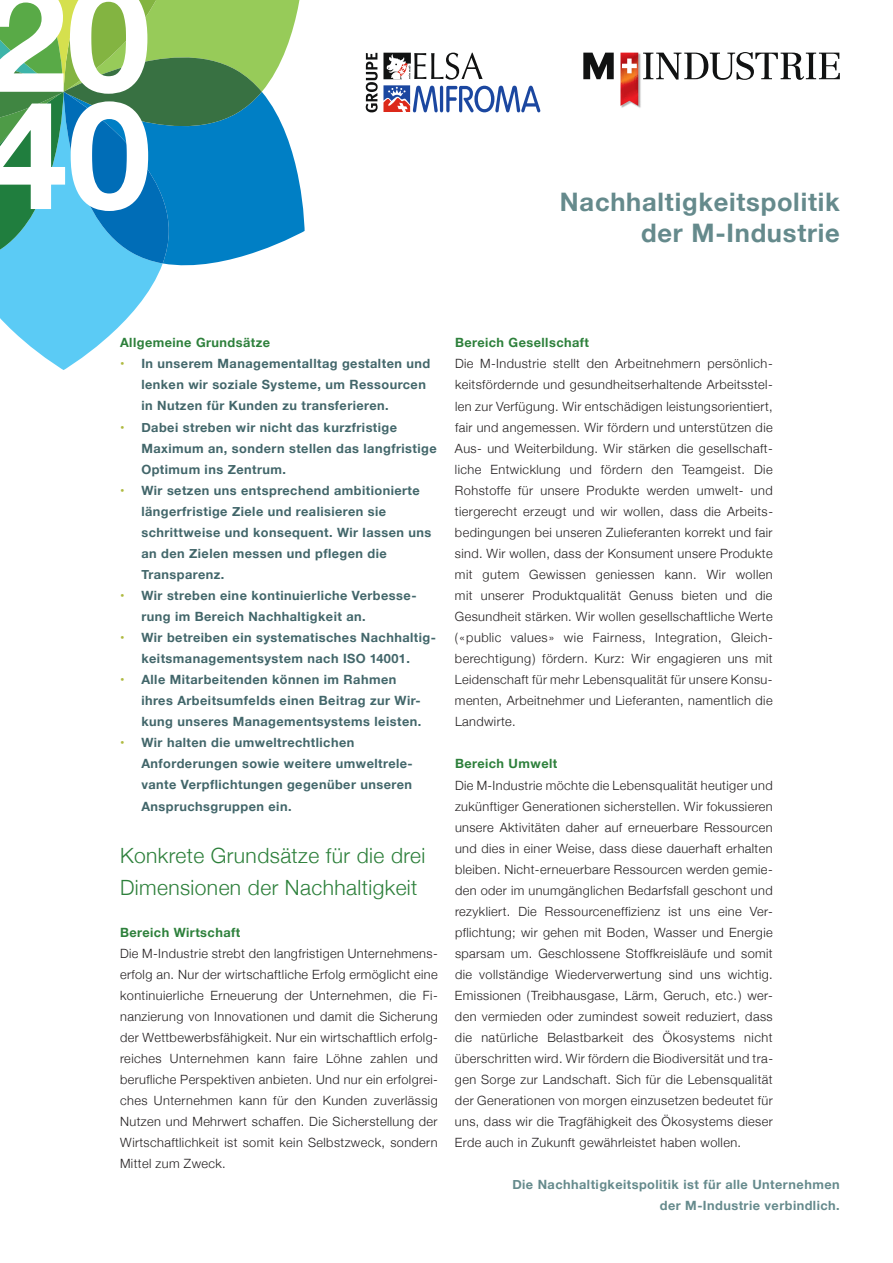
<style>
.page{position:relative;width:893px;height:1263px;background:#fff}
.page>*{position:absolute;margin:0;border:0;box-sizing:border-box;transform-origin:0 0}
.t1{font:700 25.5px/31.5px "Helvetica Neue";letter-spacing:.03em;color:#658a8c;text-align:right}
.t2{font:300 21px/31.5px "Helvetica Neue";letter-spacing:.02em;color:#2d803b}
.t3{font:300 12.75px/21px "Helvetica Neue";letter-spacing:.03em;color:#231f20;text-align:justify}
.t4{font:700 12.75px/21px "Helvetica Neue";letter-spacing:.035em;color:#42666a}
.t5{font:700 12.75px/21px "Helvetica Neue";letter-spacing:.035em;color:#658a8c;text-align:right}
.t6{font:700 12.75px "Helvetica Neue";letter-spacing:.035em;color:#2d803b}
.s1{color:#afba41}
</style>
<div class="page">
<svg style="left:0;top:275px;width:158px;height:95px;fill:#5bcbf5"></svg>
<svg style="left:0;top:0;width:305px;height:275px"></svg>
<svg style="left:583px;top:53px;width:31px;height:26px"></svg>
<img style="left:621px;top:106px;width:20px;height:2px">
<svg style="left:620px;top:52px;width:220px;height:54px"></svg>
<svg style="left:366px;top:53px;width:174px;height:59px"></svg>
<h1 class="t1" style="left:560px;top:186px;width:281px">Nachhaltigkeitspolitik der M-Industrie</h1>
<p class="t6" style="left:120px;top:333px;width:152px">Allgemeine Grundsätze</p>
<p class="t4" style="left:141px;top:354px;width:290px;text-indent:-21px"><span class="s1">•</span> In unserem Managementalltag gestalten und lenken wir soziale Systeme, um Ressourcen in Nutzen für Kunden zu transferieren.</p>
<p class="t4" style="left:141px;top:417px;width:297px;text-indent:-21px"><span class="s1">•</span> Dabei streben wir nicht das kurzfristige<br>Maximum an, sondern stellen das langfristige<br>Optimum ins Zentrum.</p>
<p class="t4" style="left:141px;top:480px;width:291px;text-indent:-21px"><span class="s1">•</span> Wir setzen uns entsprechend ambitionierte längerfristige Ziele und realisieren sie schrittweise und konsequent. Wir lassen uns an den Zielen messen und pflegen die Transparenz.</p>
<p class="t4" style="left:141px;top:585px;width:277px;text-indent:-21px"><span class="s1">•</span> Wir streben eine kontinuierliche Verbesse&shy;rung im Bereich Nachhaltigkeit an.</p>
<p class="t4" style="left:120px;top:627px;width:317px;text-align:center"><span class="s1">•</span> Wir betreiben ein systematisches Nachhaltig&shy;keitsmanagementsystem nach ISO 14001.</p>
<p class="t4" style="left:141px;top:669px;width:281px;text-indent:-21px"><span class="s1">•</span> Alle Mitarbeitenden können im Rahmen ihres Arbeitsumfelds einen Beitrag zur Wir&shy;kung unseres Managementsystems leisten.</p>
<p class="t4" style="left:141px;top:733px;width:273px;text-indent:-21px"><span class="s1">•</span> Wir halten die umweltrechtlichen Anforderungen sowie weitere umwelt rele&shy;vante Verpflichtungen gegenüber unseren Anspruchsgruppen ein.</p>
<h2 class="t2" style="left:120px;top:838px;width:307px">Konkrete Grundsätze für die drei<br>Dimensionen der Nachhaltigkeit</h2>
<p class="t6" style="left:120px;top:922px;width:122px">Bereich Wirtschaft</p>
<p class="t3" style="left:120px;top:942px;width:319px">Die M-Industrie strebt den langfristigen Unternehmens&shy;erfolg an. Nur der wirtschaftliche Erfolg ermöglicht eine kontinuierliche Erneuerung der Unternehmen, die Fi&shy;nanzierung von Innovationen und damit die Sicherung der Wettbewerbsfähigkeit. Nur ein wirtschaftlich erfolg&shy;reiches Unternehmen kann faire Löhne zahlen und berufliche Perspektiven anbieten. Und nur ein erfolgrei&shy;ches Unternehmen kann für den Kunden zuverlässig Nutzen und Mehrwert schaffen. Die Sicherstellung der Wirtschaftlichkeit ist somit kein Selbstzweck, sondern Mittel zum Zweck.</p>
<p class="t6" style="left:455px;top:333px;width:136px">Bereich Gesellschaft</p>
<p class="t3" style="left:455px;top:352px;width:320px">Die M-Industrie stellt den Arbeitnehmern persönlich&shy;keitsfördernde und gesundheitserhaltende Arbeitsstel&shy;len zur Verfügung. Wir entschädigen leistungsorientiert, fair und angemessen. Wir fördern und unterstützen die Aus- und Weiterbildung. Wir stärken die gesellschaft&shy;liche Entwicklung und fördern den Teamgeist. Die Roh stoffe für unsere Produkte werden umwelt- und tier gerecht erzeugt und wir wollen, dass die Arbeits&shy;bedingungen bei unseren Zulieferanten korrekt und fair sind. Wir wollen, dass der Konsument unsere Produkte mit gutem Gewissen geniessen kann. Wir wollen mit unserer Produktqualität Genuss bieten und die Gesund heit stärken. Wir wollen gesellschaftliche Werte («public values» wie Fairness, Integration, Gleich&shy;berechtigung) fördern. Kurz: Wir engagieren uns mit Leidenschaft für mehr Lebensqualität für unsere Konsu&shy;menten, Arbeitnehmer und Lieferanten, namentlich die Landwirte.</p>
<p class="t6" style="left:455px;top:754px;width:104px">Bereich Umwelt</p>
<p class="t3" style="left:455px;top:773px;width:320px">Die M-Industrie möchte die Lebensqualität heutiger und zukünftiger Generationen sicherstellen. Wir fokussieren unsere Aktivitäten daher auf erneuerbare Ressourcen und dies in einer Weise, dass diese dauerhaft erhalten bleiben. Nicht-erneuerbare Ressourcen werden gemie&shy;den oder im unumgänglichen Bedarfsfall geschont und rezykliert. Die Ressourceneffizienz ist uns eine Ver&shy;pflichtung; wir gehen mit Boden, Wasser und Energie sparsam um. Geschlossene Stoffkreisläufe und somit die vollständige Wiederverwertung sind uns wichtig.<br>Emissionen (Treibhausgase, Lärm, Geruch, etc.) wer&shy;den vermieden oder zumindest soweit reduziert, dass die natürliche Belastbarkeit des Ökosystems nicht überschritten wird. Wir fördern die Biodiversität und tra&shy;gen Sorge zur Landschaft. Sich für die Lebensqualität der Generationen von morgen einzusetzen bedeutet für uns, dass wir die Tragfähigkeit des Ökosystems dieser Erde auch in Zukunft gewährleistet haben wollen.</p>
<p class="t5" style="left:512px;top:1175px;width:329px">Die Nachhaltigkeitspolitik ist für alle Unternehmen der M-Industrie verbindlich.</p>
</div>
